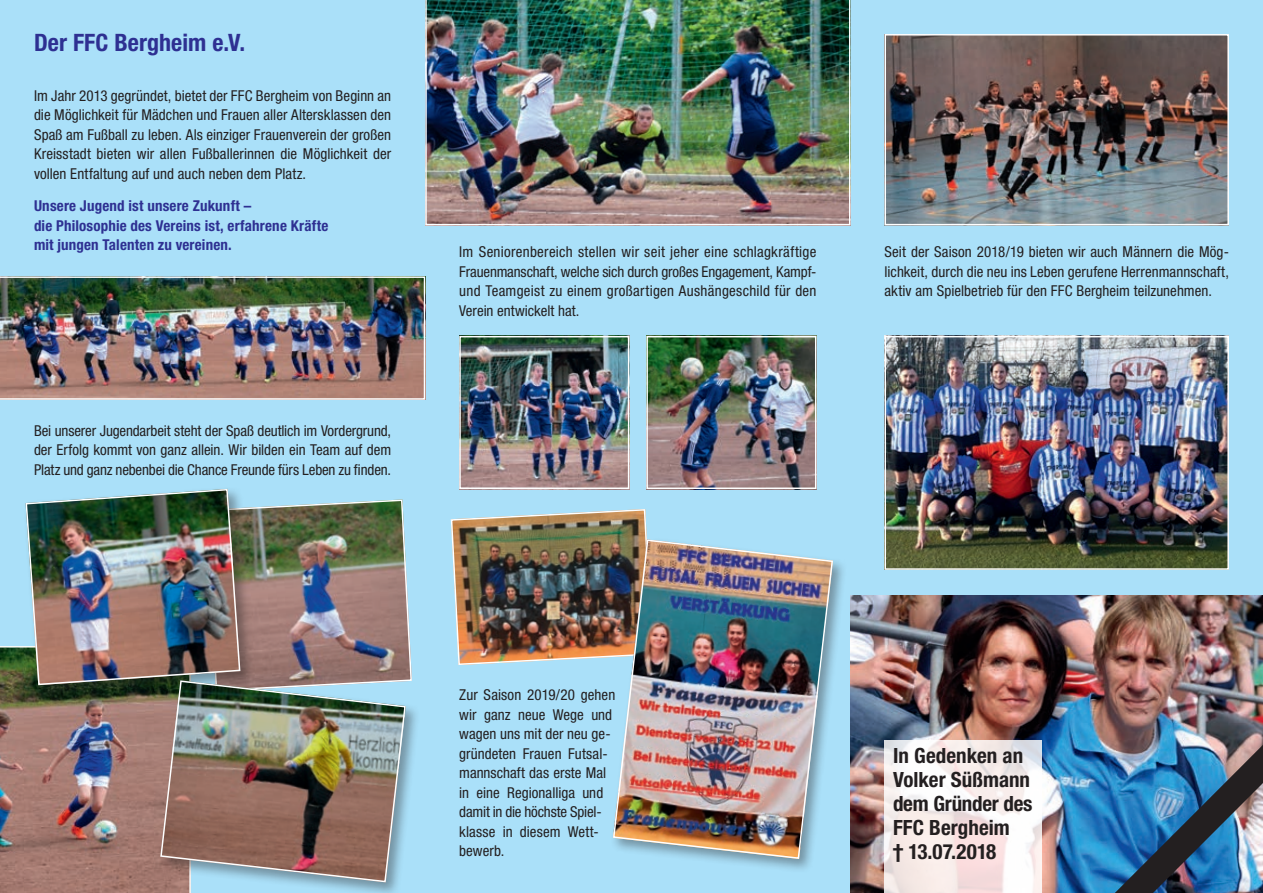
<style>
.page{position:relative;width:1263px;height:893px;background:#aae0f9}
.page>*{position:absolute;margin:0;border:0;box-sizing:border-box;transform-origin:0 0}
.t1{font:700 condensed 24px "Helvetica Neue LT Std";letter-spacing:.005em;color:#2e3092}
.t2{font:700 condensed 21px/24px "Helvetica Neue LT Std";color:#231f20}
.t3{font:condensed 15px/19.5px "Helvetica Neue LT Std";letter-spacing:.005em;color:#231f20;text-align:justify}
.t4{font:700 condensed 15px/19.5px "Helvetica Neue LT Std";letter-spacing:.01em;color:#2e3092}
</style>
<div class="page">
<img style="left:850px;top:595px;width:413px;height:298px">
<svg style="left:884px;top:740px;width:158px;height:153px;background:#f6edec"></svg>
<img style="left:1050px;top:681px;width:213px;height:212px">
<img style="left:887px;top:339px;width:339px;height:228px">
<div style="left:884px;top:336px;width:345px;height:234px;border:2px solid #fff"></div>
<img style="left:255px;top:502px;width:154px;height:176px">
<div style="left:206px;top:499px;width:206px;height:192px;border:2px solid #fff;border-radius:10px"></div>
<img style="left:0;top:646px;width:158px;height:247px">
<div style="left:23px;top:486px;width:232px;height:214px;background:#231f20;opacity:.4"></div>
<img style="left:26px;top:489px;width:214px;height:196px">
<div style="left:26px;top:489px;width:214px;height:196px;border:2px solid #fff;border-radius:13px"></div>
<img style="left:0;top:276px;width:425px;height:124px">
<img style="left:425px;top:0;width:425px;height:225px">
<img style="left:462px;top:339px;width:164px;height:147px">
<div style="left:459px;top:336px;width:170px;height:153px;border:2px solid #fff"></div>
<img style="left:649px;top:339px;width:164px;height:147px">
<div style="left:646px;top:336px;width:170px;height:153px;border:2px solid #fff"></div>
<img style="left:450px;top:509px;width:197px;height:156px">
<img style="left:887px;top:37px;width:339px;height:185px">
<div style="left:884px;top:34px;width:345px;height:191px;border:2px solid #fff"></div>
<div style="left:610px;top:537px;width:238px;height:336px;background:#231f20;opacity:.4"></div>
<img style="left:612px;top:539px;width:222px;height:321px">
<div style="left:158px;top:678px;width:262px;height:215px;background:#231f20;opacity:.4"></div>
<img style="left:159px;top:679px;width:248px;height:204px">
<h1 class="t1" style="left:34px;top:28px;width:213px">Der FFC Bergheim e.V.</h1>
<p class="t3" style="left:34px;top:86px;width:359px">Im Jahr 2013 gegründet, bietet der FFC Bergheim von Beginn an die Möglichkeit für Mädchen und Frauen aller Altersklassen den Spaß am Fußball zu leben. Als einziger Frauenverein der großen Kreisstadt bieten wir allen Fußballerinnen die Möglichkeit der vollen Entfaltung auf und auch neben dem Platz.</p>
<p class="t4" style="left:34px;top:196px;width:296px">Unsere Jugend ist unsere Zukunft –<br>die Philosophie des Vereins ist, erfahrene Kräfte mit jungen Talenten zu vereinen.</p>
<p class="t3" style="left:34px;top:421px;width:359px">Bei unserer Jugendarbeit steht der Spaß deutlich im Vordergrund, der Erfolg kommt von ganz allein. Wir bilden ein Team auf dem Platz und ganz nebenbei die Chance Freunde fürs Leben zu finden.</p>
<p class="t3" style="left:459px;top:242px;width:359px">Im Seniorenbereich stellen wir seit jeher eine schlagkräftige Frauenmanschaft, welche sich durch großes Engagement, Kampf&shy;und Teamgeist zu einem großartigen Aushängeschild für den Verein entwickelt hat.</p>
<p class="t3" style="left:884px;top:242px;width:346px">Seit der Saison 2018/19 bieten wir auch Männern die Mög&shy;lichkeit, durch die neu ins Leben gerufene Herrenmannschaft, aktiv am Spielbetrieb für den FFC Bergheim teilzunehmen.</p>
<p class="t3" style="left:459px;top:685px;width:158px;text-align:left">Zur Saison 2019/20 gehen wir ganz neue Wege und wagen uns mit der neu ge&shy;gründeten Frauen Futsal&shy;mannschaft das erste Mal in eine Regionalliga und damit in die höchste Spiel&shy;klasse in diesem Wett&shy;bewerb.</p>
<h2 class="t2" style="left:893px;top:744px;width:141px">In Gedenken an<br>Volker Süßmann dem Gründer des<br>FFC Bergheim<br>† 13.07.2018</h2>
</div>
